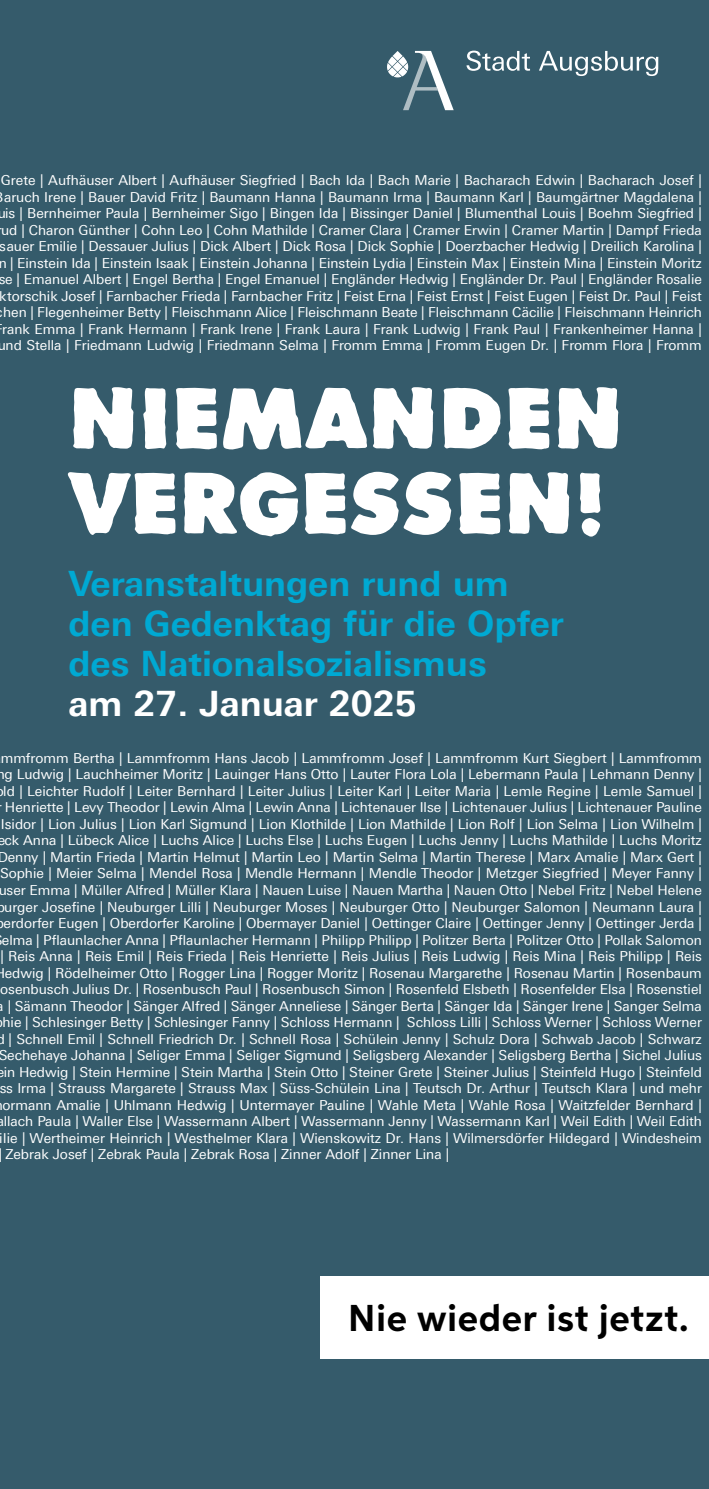
<style>
.page{position:relative;width:709px;height:1489px;background:#fff}
.page>*{position:absolute;margin:0;border:0;box-sizing:border-box;transform-origin:0 0}
.t1{font:85px/85px "Divisible Invisible High";color:#fff}
.t2{font:700 35px/40px "Univers For Augsburg";color:#00a9d3}
.t3{font:700 35px "Univers For Augsburg";color:#fff}
.t4{font:13.75px/16.5px "Univers For Augsburg";color:#fff;text-align:center}
.t5{font:700 11.25px "Aspira";letter-spacing:.065em;color:#000}
</style>
<div class="page">
<div style="left:0;top:0;width:709px;height:1488px;background:#355b6b"></div>
<div style="left:320px;top:1275px;width:389px;height:82px;background:#fff"></div>
<svg style="left:466px;top:51px;width:64px;height:20px"></svg>
<svg style="left:539px;top:51px;width:119px;height:25px"></svg>
<svg style="left:387px;top:51px;width:66px;height:59px"></svg>
<p class="t4" style="left:-3px;top:173px;width:706px">Grete | Aufhäuser Albert | Aufhäuser Siegfried | Bach Ida | Bach Marie | Bacharach Edwin | Bacharach Josef | aruch Irene | Bauer David Fritz | Baumann Hanna | Baumann Irma | Baumann Karl | Baumgärtner Magdalena | uis | Bernheimer Paula | Bernheimer Sigo | Bingen Ida | Bissinger Daniel | Blumenthal Louis | Boehm Siegfried | ud | Charon Günther | Cohn Leo | Cohn Mathilde | Cramer Clara | Cramer Erwin | Cramer Martin | Dampf Frieda sauer Emilie | Dessauer Julius | Dick Albert | Dick Rosa | Dick Sophie | Doerzbacher Hedwig | Dreilich Karolina | n | Einstein Ida | Einstein Isaak | Einstein Johanna | Einstein Lydia | Einstein Max | Einstein Mina | Einstein Moritz se | Emanuel Albert | Engel Bertha | Engel Emanuel | Engländer Hedwig | Engländer Dr. Paul | Engländer Rosalie ktorschik Josef | Farnbacher Frieda | Farnbacher Fritz | Feist Erna | Feist Ernst | Feist Eugen | Feist Dr. Paul | Feist hen | Flegenheimer Betty | Fleischmann Alice | Fleischmann Beate | Fleischmann Cäcilie | Fleischmann Heinrich rank Emma | Frank Hermann | Frank Irene | Frank Laura | Frank Ludwig | Frank Paul | Frankenheimer Hanna | und Stella | Friedmann Ludwig | Friedmann Selma | Fromm Emma | Fromm Eugen Dr. | Fromm Flora | Fromm</p>
<h1 class="t1" style="left:68px;top:376px;width:556px">NIEMANDEN<br>VERGESSEN!</h1>
<h2 class="t2" style="left:68px;top:566px;width:497px">Veranstaltungen rund um den Gedenktag für die Opfer des Nationalsozialismus</h2>
<h2 class="t3" style="left:68px;top:690px;width:350px">am 27. Januar 2025</h2>
<p class="t4" style="left:1px;top:749px;width:702px">mmfromm Bertha | Lammfromm Hans Jacob | Lammfromm Josef | Lammfromm Kurt Siegbert | Lammfromm</p>
<p class="t4" style="left:-4px;top:767px;width:707px">ng Ludwig | Lauchheimer Moritz | Lauinger Hans Otto | Lauter Flora Lola | Lebermann Paula | Lehmann Denny |</p>
<p class="t4" style="left:3px;top:782px;width:700px">ld | Leichter Rudolf | Leiter Bernhard | Leiter Julius | Leiter Karl | Leiter Maria | Lemle Regine | Lemle Samuel |</p>
<p class="t4" style="left:5px;top:799px;width:698px">Henriette | Levy Theodor | Lewin Alma | Lewin Anna | Lichtenauer Ilse | Lichtenauer Julius | Lichtenauer Pauline</p>
<p class="t4" style="left:1px;top:815px;width:702px">Isidor | Lion Julius | Lion Karl Sigmund | Lion Klothilde | Lion Mathilde | Lion Rolf | Lion Selma | Lion Wilhelm |</p>
<p class="t4" style="left:-3px;top:832px;width:706px">eck Anna | Lübeck Alice | Luchs Alice | Luchs Else | Luchs Eugen | Luchs Jenny | Luchs Mathilde | Luchs Moritz</p>
<p class="t4" style="left:-3px;top:848px;width:706px">Denny | Martin Frieda | Martin Helmut | Martin Leo | Martin Selma | Martin Therese | Marx Amalie | Marx Gert |</p>
<p class="t4" style="left:0;top:865px;width:703px">Sophie | Meier Selma | Mendel Rosa | Mendle Hermann | Mendle Theodor | Metzger Siegfried | Meyer Fanny |</p>
<p class="t4" style="left:-2px;top:881px;width:705px">user Emma | Müller Alfred | Müller Klara | Nauen Luise | Nauen Martha | Nauen Otto | Nebel Fritz | Nebel Helene</p>
<p class="t4" style="left:-4px;top:898px;width:707px">burger Josefine | Neuburger Lilli | Neuburger Moses | Neuburger Otto | Neuburger Salomon | Neumann Laura |</p>
<p class="t4" style="left:4px;top:914px;width:700px">erdorfer Eugen | Oberdorfer Karoline | Obermayer Daniel | Oettinger Claire | Oettinger Jenny | Oettinger Jerda |</p>
<p class="t4" style="left:2px;top:931px;width:701px">elma | Pflaunlacher Anna | Pflaunlacher Hermann | Philipp Philipp | Politzer Berta | Politzer Otto | Pollak Salomon</p>
<p class="t4" style="left:0;top:947px;width:703px">| Reis Anna | Reis Emil | Reis Frieda | Reis Henriette | Reis Julius | Reis Ludwig | Reis Mina | Reis Philipp | Reis</p>
<p class="t4" style="left:5px;top:964px;width:698px">edwig | Rödelheimer Otto | Rogger Lina | Rogger Moritz | Rosenau Margarethe | Rosenau Martin | Rosenbaum</p>
<p class="t4" style="left:0;top:980px;width:703px">osenbusch Julius Dr. | Rosenbusch Paul | Rosenbusch Simon | Rosenfeld Elsbeth | Rosenfelder Elsa | Rosenstiel</p>
<p class="t4" style="left:-3px;top:997px;width:706px">a | Sämann Theodor | Sänger Alfred | Sänger Anneliese | Sänger Berta | Sänger Ida | Sänger Irene | Sanger Selma</p>
<p class="t4" style="left:3px;top:1014px;width:701px">hie | Schlesinger Betty | Schlesinger Fanny | Schloss Hermann | Schloss Lilli | Schloss Werner | Schloss Werner</p>
<p class="t4" style="left:9px;top:1030px;width:694px">| Schnell Emil | Schnell Friedrich Dr. | Schnell Rosa | Schülein Jenny | Schulz Dora | Schwab Jacob | Schwarz</p>
<p class="t4" style="left:-2px;top:1047px;width:705px">Sechehaye Johanna | Seliger Emma | Seliger Sigmund | Seligsberg Alexander | Seligsberg Bertha | Sichel Julius</p>
<p class="t4" style="left:4px;top:1064px;width:700px">in Hedwig | Stein Hermine | Stein Martha | Stein Otto | Steiner Grete | Steiner Julius | Steinfeld Hugo | Steinfeld</p>
<p class="t4" style="left:-1px;top:1079px;width:704px">ss Irma | Strauss Margarete | Strauss Max | Süss-Schülein Lina | Teutsch Dr. Arthur | Teutsch Klara | und mehr</p>
<p class="t4" style="left:2px;top:1096px;width:701px">ormann Amalie | Uhlmann Hedwig | Untermayer Pauline | Wahle Meta | Wahle Rosa | Waitzfelder Bernhard |</p>
<p class="t4" style="left:4px;top:1113px;width:699px">llach Paula | Waller Else | Wassermann Albert | Wassermann Jenny | Wassermann Karl | Weil Edith | Weil Edith</p>
<p class="t4" style="left:0;top:1129px;width:703px">ilie | Wertheimer Heinrich | Westhelmer Klara | Wienskowitz Dr. Hans | Wilmersdörfer Hildegard | Windesheim</p>
<p class="t4" style="left:5px;top:1145px;width:445px">Zebrak Josef | Zebrak Paula | Zebrak Rosa | Zinner Adolf | Zinner Lina |</p>
<p class="t5" style="left:348px;top:1320px;width:342px">Nie wieder ist jetzt.</p>
</div>
